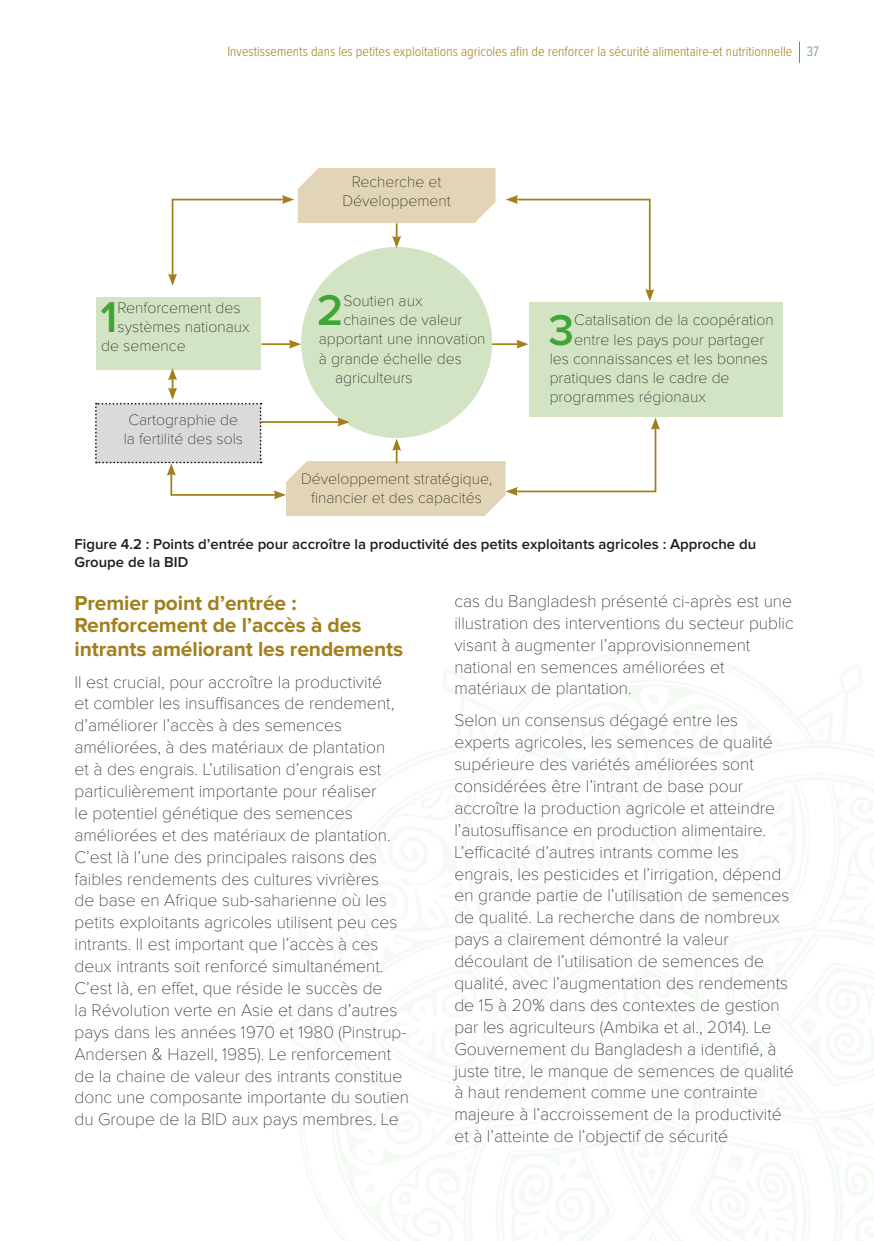
<style>
.page{position:relative;width:874px;height:1241px;background:#fff}
.page>*{position:absolute;margin:0;border:0;box-sizing:border-box;transform-origin:0 0}
.t1{font:600 44.62px "Proxima Nova";color:#3fa535}
.t2{font:700 21px/21.9px "Proxima Nova";letter-spacing:-.005em;color:#a37f1c}
.t3{font:100 17.5px/21.9px "Proxima Nova";color:#1d1d1b}
.t4{font:100 15.75px/19.2px "Proxima Nova";color:#1d1d1b;text-align:center}
.t5{font:600 14.88px/17.8px "Proxima Nova";color:#1d1d1b}
.t6{font:300 14px "Proxima Nova Cond";color:#a37f1c}
.s1{color:#3fa535}
</style>
<div class="page">
<div style="left:301px;top:247px;width:191px;height:191px;background:#d2e4c4;border-radius:50%"></div>
<div style="left:96px;top:297px;width:164px;height:72px;background:#d2e4c4"></div>
<div style="left:529px;top:302px;width:253px;height:114px;background:#d2e4c4"></div>
<hr style="left:261px;top:343px;width:30px;height:2px;background:#a37f1c">
<svg style="left:289px;top:339px;width:12px;height:9px"></svg>
<hr style="left:492px;top:343px;width:26px;height:2px;background:#a37f1c">
<svg style="left:516px;top:339px;width:12px;height:9px"></svg>
<svg style="left:168px;top:168px;width:327px;height:118px"></svg>
<svg style="left:506px;top:195px;width:148px;height:106px"></svg>
<svg style="left:95px;top:368px;width:564px;height:148px"></svg>
<p class="t6" style="left:227px;top:45px;width:592px">Investissements dans les petites exploitations agricoles afin de renforcer la sécurité alimentaire‑et nutritionnelle <span class="s1">37</span></p>
<h1 class="t1" style="left:101px;top:297px;width:18px">1</h1>
<p class="t4" style="left:117px;top:298px;width:124px">Renforcement des</p>
<p class="t4" style="left:117px;top:318px;width:133px">systèmes nationaux</p>
<p class="t4" style="left:101px;top:337px;width:86px">de semence</p>
<p class="t4" style="left:124px;top:410px;width:121px">Cartographie de la fertilité des sols</p>
<p class="t4" style="left:342px;top:173px;width:110px">Recherche et<br>Développement</p>
<h1 class="t1" style="left:317px;top:290px;width:28px">2</h1>
<p class="t4" style="left:343px;top:291px;width:80px">Soutien aux</p>
<p class="t4" style="left:343px;top:311px;width:120px">chaines de valeur</p>
<p class="t4" style="left:318px;top:330px;width:168px">apportant une innovation</p>
<p class="t4" style="left:318px;top:349px;width:144px">à grande échelle des</p>
<p class="t4" style="left:335px;top:368px;width:79px">agriculteurs</p>
<p class="t4" style="left:301px;top:469px;width:193px">Développement stratégique, financier et des capacités</p>
<h1 class="t1" style="left:548px;top:309px;width:27px">3</h1>
<p class="t4" style="left:574px;top:311px;width:201px">Catalisation de la coopération</p>
<p class="t4" style="left:574px;top:330px;width:191px">entre les pays pour partager</p>
<p class="t4" style="left:549px;top:349px;width:219px">les connaissances et les bonnes</p>
<p class="t4" style="left:549px;top:369px;width:181px">pratiques dans le cadre de</p>
<p class="t4" style="left:549px;top:388px;width:157px">programmes régionaux</p>
<p class="t5" style="left:74px;top:536px;width:682px">Figure 4.2 : Points d’entrée pour accroître la productivité des petits exploitants agricoles : Approche du<br>Groupe de la BID</p>
<p class="t2" style="left:74px;top:592px;width:288px">Premier point d’entrée :<br>Renforcement de l’accès à des</p>
<p class="t2" style="left:74px;top:638px;width:330px">intrants améliorant les rendements</p>
<p class="t3" style="left:74px;top:671px;width:336px">Il est crucial, pour accroître la productivité<br>et combler les insuffisances de rendement, d’améliorer l’accès à des semences améliorées, à des matériaux de plantation<br>et à des engrais. L’utilisation d’engrais est particulièrement importante pour réaliser<br>le potentiel génétique des semences améliorées et des matériaux de plantation.<br>C’est là l’une des principales raisons des faibles rendements des cultures vivrières<br>de base en Afrique sub-saharienne où les petits exploitants agricoles utilisent peu ces intrants. Il est important que l’accès à ces deux intrants soit renforcé simultanément.<br>C’est là, en effet, que réside le succès de<br>la Révolution verte en Asie et dans d’autres pays dans les années 1970 et 1980 (Pinstrup-Andersen &amp; Hazell, 1985). Le renforcement de la chaine de valeur des intrants constitue donc une composante importante du soutien du Groupe de la BID aux pays membres. Le</p>
<p class="t3" style="left:454px;top:591px;width:341px">cas du Bangladesh présenté ci-après est une illustration des interventions du secteur public visant à augmenter l’approvisionnement national en semences améliorées et matériaux de plantation.</p>
<p class="t3" style="left:454px;top:710px;width:341px">Selon un consensus dégagé entre les experts agricoles, les semences de qualité supérieure des variétés améliorées sont considérées être l’intrant de base pour accroître la production agricole et atteindre l’autosuffisance en production alimentaire.<br>L’efficacité d’autres intrants comme les engrais, les pesticides et l’irrigation, dépend en grande partie de l’utilisation de semences de qualité. La recherche dans de nombreux pays a clairement démontré la valeur découlant de l’utilisation de semences de qualité, avec l’augmentation des rendements de 15 à 20% dans des contextes de gestion par les agriculteurs (Ambika et al., 2014). Le Gouvernement du Bangladesh a identifié, à juste titre, le manque de semences de qualité à haut rendement comme une contrainte majeure à l’accroissement de la productivité et à l’atteinte de l’objectif de sécurité</p>
</div>
